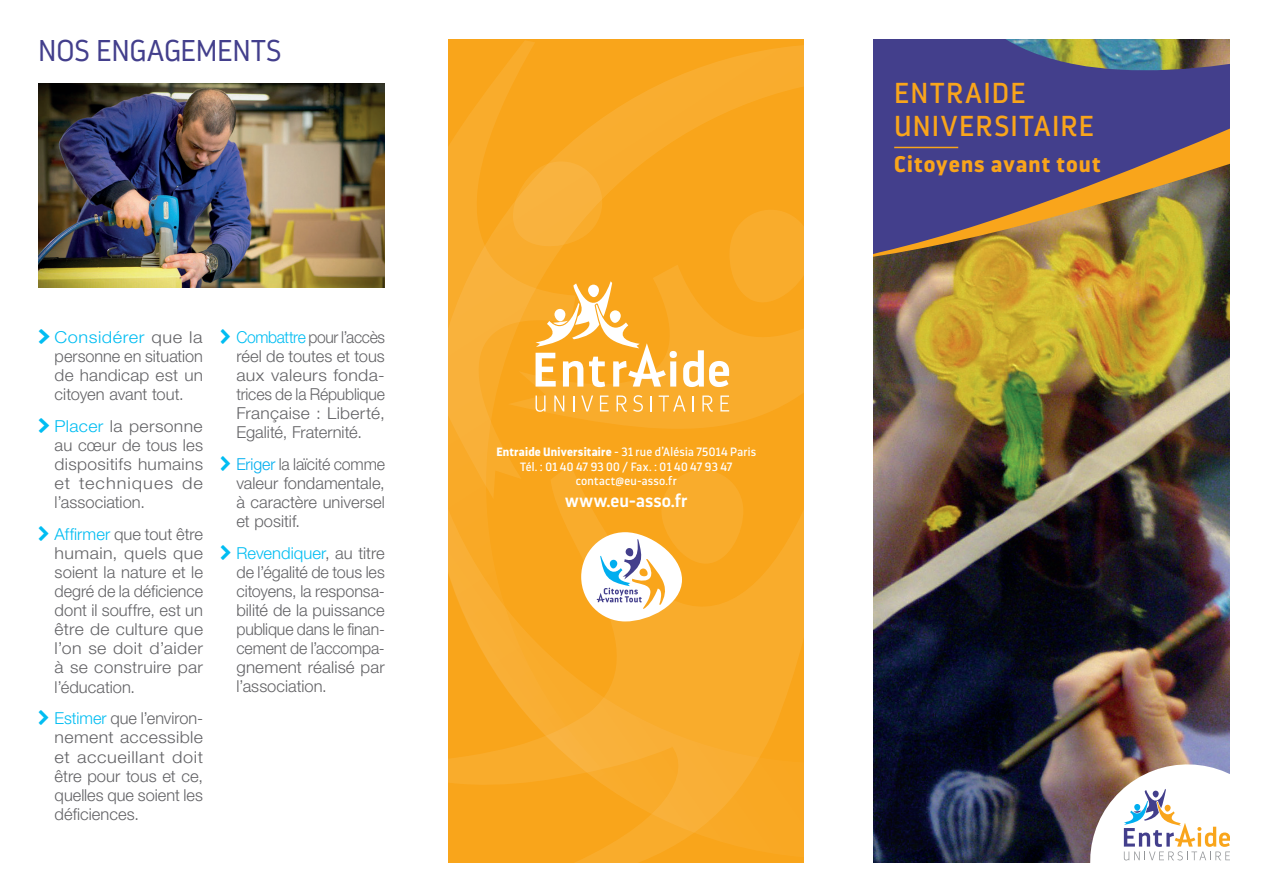
<style>
.page{position:relative;width:1263px;height:893px;background:#fff}
.page>*{position:absolute;margin:0;border:0;box-sizing:border-box;transform-origin:0 0}
.t1{font:300 30px "Darwin Pro";letter-spacing:-.005em;color:#433f8c}
.t2{font:28.8px/32.4px "Darwin Pro";letter-spacing:.045em;color:#f9a51b}
.t3{font:700 22.5px "Darwin Pro";letter-spacing:.05em;color:#f9a51b}
.t4{font:600 18px "Darwin Pro";letter-spacing:.005em;color:#fff}
.t5{font:300 16.5px/19px "Helvetica Neue LT Std";letter-spacing:.005em;color:#636366;text-align:justify}
.t6{font:300 16.5px/19px "Helvetica Neue LT Std";letter-spacing:.005em;color:#636366;text-align:justify;scale:.95 1}
.t7{font:300 16.5px/19px "Helvetica Neue LT Std";letter-spacing:.005em;color:#636366;text-align:justify;scale:1.07 1}
.t8{font:300 16.5px/19px "Helvetica Neue LT Std";letter-spacing:.005em;color:#636366;text-align:justify;scale:.96 1}
.t9{font:300 16.5px/19px "Helvetica Neue LT Std";letter-spacing:.005em;color:#636366;text-align:justify;scale:1.1 1}
.t10{font:12px/14.4px "Darwin Pro";letter-spacing:.02em;color:#fff;text-align:center}
.s1{color:#01bdf2}
.s2{color:#00aeef}
.s3{font-weight:700}
</style>
<div class="page">
<img style="left:38px;top:83px;width:322px;height:205px">
<img style="left:873px;top:262px;width:357px;height:106px">
<img style="left:339px;top:39px;width:891px;height:218px">
<hr style="left:894px;top:147px;width:64px;height:1px;background:#f9a51b">
<svg style="left:576px;top:44px;width:229px;height:221px;background:#f9a721"></svg>
<img style="left:873px;top:368px;width:357px;height:495px">
<svg style="left:724px;top:204px;width:81px;height:61px;background:#f9ab2a"></svg>
<svg style="left:576px;top:265px;width:228px;height:176px;background:#f9a925"></svg>
<svg style="left:576px;top:157px;width:31px;height:95px;background:#f9ac2d"></svg>
<svg style="left:360px;top:40px;width:216px;height:401px;background:#ecad45"></svg>
<svg style="left:448px;top:441px;width:356px;height:422px;background:#f9a925"></svg>
<svg style="left:535px;top:396px;width:10px;height:16px"></svg>
<svg style="left:554px;top:396px;width:10px;height:15px"></svg>
<svg style="left:573px;top:396px;width:1px;height:15px"></svg>
<svg style="left:581px;top:396px;width:12px;height:15px"></svg>
<svg style="left:600px;top:396px;width:9px;height:15px"></svg>
<svg style="left:616px;top:396px;width:11px;height:16px"></svg>
<svg style="left:633px;top:395px;width:10px;height:17px"></svg>
<svg style="left:650px;top:396px;width:2px;height:15px"></svg>
<svg style="left:659px;top:396px;width:26px;height:15px"></svg>
<svg style="left:692px;top:396px;width:2px;height:15px"></svg>
<svg style="left:702px;top:396px;width:11px;height:16px"></svg>
<svg style="left:720px;top:396px;width:9px;height:15px"></svg>
<svg style="left:683px;top:350px;width:46px;height:37px"></svg>
<svg style="left:535px;top:281px;width:142px;height:106px"></svg>
<div style="left:581px;top:532px;width:101px;height:89px;background:#fff;border-radius:44px"></div>
<svg style="left:597px;top:469px;width:147px;height:140px"></svg>
<div style="left:392px;top:0;width:56px;height:893px;background:#fff"></div>
<div style="left:805px;top:0;width:68px;height:893px;background:#fff"></div>
<h1 class="t1" style="left:38px;top:31px;width:245px">NOS ENGAGEMENTS</h1>
<p class="t9" style="left:55px;top:327px;width:136px"><span class="s1">Considérer</span> que la personne en situation de handicap est un citoyen avant tout.</p>
<p class="t7" style="left:55px;top:416px;width:140px"><span class="s1">Placer</span> la personne au cœur de tous les dispositifs humains et techniques de l’association.</p>
<p class="t5" style="left:55px;top:524px;width:150px"><span class="s1">Affirmer</span> que tout être humain, quels que soient la nature et le degré de la déficience dont il souffre, est un être de culture que l’on se doit d’aider à se construire par l’éducation.</p>
<p class="t5" style="left:55px;top:709px;width:150px"><span class="s1">Estimer</span> que l’environ&shy;nement accessible et accueillant doit être pour tous et ce, quelles que soient les déficiences.</p>
<p class="t6" style="left:236px;top:327px;width:158px"><span class="s1">Combattre</span> pour l’accès réel de toutes et tous aux valeurs fonda&shy;trices de la République Française : Liberté, Egalité, Fraternité.</p>
<p class="t8" style="left:236px;top:454px;width:156px"><span class="s2">Eriger</span> la laïcité comme valeur fondamentale, à caractère universel et positif.</p>
<p class="t5" style="left:236px;top:543px;width:150px"><span class="s1">Revendiquer</span>, au titre de l’égalité de tous les citoyens, la responsa&shy;bilité de la puissance publique dans le finan&shy;cement de l’accompa&shy;gnement réalisé par l’association.</p>
<p class="t10" style="left:496px;top:445px;width:261px"><span class="s3">Entraide Universitaire</span> - 31 rue d’Alésia 75014 Paris<br>Tél. : 01 40 47 93 00 / Fax. : 01 40 47 93 47 contact@eu-asso.fr</p>
<p class="t4" style="left:565px;top:488px;width:124px">www.eu-asso.fr</p>
<h2 class="t2" style="left:894px;top:76px;width:201px">ENTRAIDE<br>UNIVERSITAIRE</h2>
<h3 class="t3" style="left:894px;top:149px;width:208px">Citoyens avant tout</h3>
</div>
